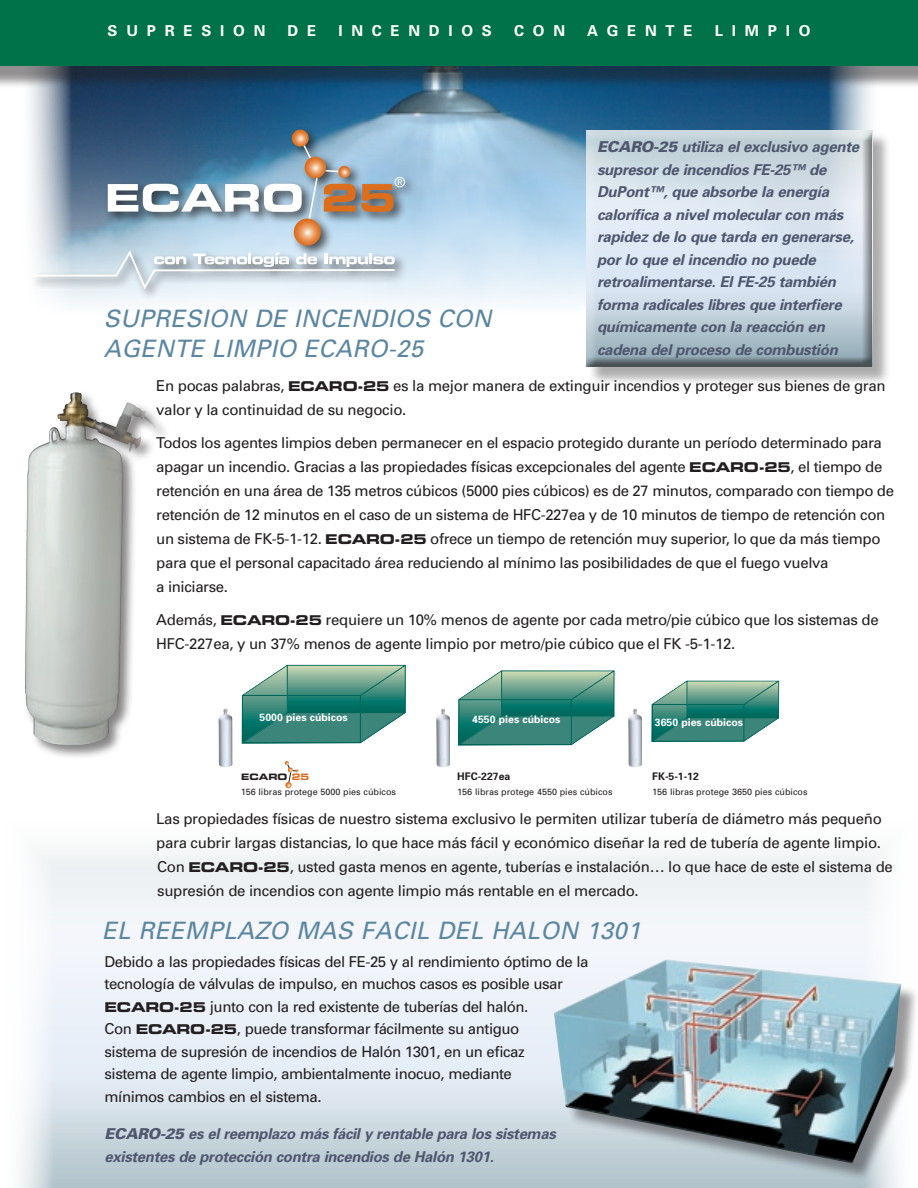
<style>
.page{position:relative;width:918px;height:1188px;background:#fff}
.page>*{position:absolute;margin:0;border:0;box-sizing:border-box;transform-origin:0 0}
.t1{font:italic 24px/30px "Univers";letter-spacing:.015em;color:#5c87a1}
.t2{font:15px/24px "Univers";letter-spacing:-.025em;color:#231f20}
.t3{font:italic 700 15px/22.5px "Univers";letter-spacing:-.02em;color:#4f576f}
.t4{font:700 15px "Univers";letter-spacing:.585em;color:#fff}
.t5{font:700 10.5px "Univers";color:#fff}
.t6{font:700 10.5px "Univers";color:#231f20}
.t7{font:9px "Univers";color:#231f20}
.t8{font:8.85px "Eurostile Bold Extended Two";color:#231f20}
.s1{font-weight:900}
.s2{font-family:"Eurostile Bold Extended Two";font-size:13.5px}
.s3{color:#db6d1b}
</style>
<div class="page">
<svg style="left:19px;top:852px;width:880px;height:336px"></svg>
<img style="left:30px;top:89px;width:843px;height:216px">
<div style="left:556px;top:962px;width:362px;height:220px;background:#231f20;opacity:.45"></div>
<img style="left:554px;top:959px;width:347px;height:205px">
<div style="left:589px;top:132px;width:302px;height:254px;background:#231f20;opacity:.44"></div>
<div style="left:586px;top:130px;width:286px;height:238px;background:#231f20;opacity:.75"></div>
<div style="left:23px;top:390px;width:147px;height:370px;background:#231f20;opacity:.55"></div>
<img style="left:44px;top:392px;width:31px;height:52px">
<svg style="left:241px;top:664px;width:165px;height:80px;background:#5d9d8f"></svg>
<svg style="left:458px;top:670px;width:157px;height:76px;background:#5b9b8d"></svg>
<img style="left:218px;top:709px;width:15px;height:58px">
<img style="left:436px;top:709px;width:14px;height:58px">
<svg style="left:285px;top:761px;width:14px;height:27px"></svg>
<svg style="left:651px;top:680px;width:129px;height:62px;background:#5b9c8e"></svg>
<img style="left:628px;top:709px;width:14px;height:58px">
<div style="left:0;top:0;width:918px;height:89px;background:#231f20;opacity:.5"></div>
<div style="left:0;top:0;width:918px;height:66px;background:#00724a"></div>
<img style="left:917px;top:973px;width:1px;height:209px">
<div style="left:30px;top:126px;width:388px;height:175px;background:#231f20;opacity:.75"></div>
<svg style="left:31px;top:130px;width:374px;height:162px;background:#a0b3c1"></svg>
<p class="t4" style="left:108px;top:21px;width:159px">SUPRESION</p>
<p class="t4" style="left:288px;top:21px;width:30px">D E</p>
<p class="t4" style="left:338px;top:21px;width:155px">INCENDIOS</p>
<p class="t4" style="left:514px;top:21px;width:52px">CON</p>
<p class="t4" style="left:587px;top:21px;width:107px">AGENTE</p>
<p class="t4" style="left:715px;top:21px;width:97px">LIMPIO</p>
<h1 class="t1" style="left:104px;top:303px;width:389px">SUPRESION DE INCENDIOS CON<br>AGENTE LIMPIO ECARO-25</h1>
<p class="t3" style="left:597px;top:135px;width:264px"><span class="s1">ECARO-25</span> utiliza el exclusivo agente supresor de incendios FE-25™ de DuPont™, que absorbe la energía calorífica a nivel molecular con más rapidez de lo que tarda en generarse, por lo que el incendio no puede retroalimentarse. El FE-25 también forma radicales libres que interfiere químicamente con la reacción en cadena del proceso de combustión</p>
<p class="t2" style="left:156px;top:373px;width:731px">En pocas palabras, <span class="s2">ECARO-25</span> es la mejor manera de extinguir incendios y proteger sus bienes de gran valor y la continuidad de su negocio.</p>
<p class="t2" style="left:156px;top:430px;width:739px">Todos los agentes limpios deben permanecer en el espacio protegido durante un período determinado para apagar un incendio. Gracias a las propiedades físicas excepcionales del agente <span class="s2">ECARO-25</span>, el tiempo de retención en una área de 135 metros cúbicos (5000 pies cúbicos) es de 27 minutos, comparado con tiempo de retención de 12 minutos en el caso de un sistema de HFC-227ea y de 10 minutos de tiempo de retención con un sistema de FK-5-1-12. <span class="s2">ECARO-25</span> ofrece un tiempo de retención muy superior, lo que da más tiempo para que el personal capacitado área reduciendo al mínimo las posibilidades de que el fuego vuelva<br>a iniciarse.</p>
<p class="t2" style="left:156px;top:607px;width:724px">Además, <span class="s2">ECARO-25</span> requiere un 10% menos de agente por cada metro/pie cúbico que los sistemas de<br>HFC-227ea, y un 37% menos de agente limpio por metro/pie cúbico que el FK -5-1-12.</p>
<p class="t5" style="left:260px;top:710px;width:90px">5000 pies cúbicos</p>
<p class="t5" style="left:472px;top:713px;width:90px">4550 pies cúbicos</p>
<p class="t5" style="left:655px;top:716px;width:90px">3650 pies cúbicos</p>
<p class="t8" style="left:241px;top:771px;width:70px">ECARO <span class="s3">25</span></p>
<p class="t6" style="left:457px;top:770px;width:55px">HFC-227ea</p>
<p class="t7" style="left:241px;top:786px;width:157px">156 libras protege 5000 pies cúbicos</p>
<p class="t7" style="left:457px;top:787px;width:157px">156 libras protege 4550 pies cúbicos</p>
<p class="t6" style="left:652px;top:770px;width:48px">FK-5-1-12</p>
<p class="t7" style="left:652px;top:787px;width:157px">156 libras protege 3650 pies cúbicos</p>
<p class="t2" style="left:156px;top:807px;width:738px">Las propiedades físicas de nuestro sistema exclusivo le permiten utilizar tubería de diámetro más pequeño para cubrir largas distancias, lo que hace más fácil y económico diseñar la red de tubería de agente limpio.<br>Con <span class="s2">ECARO-25</span>, usted gasta menos en agente, tuberías e instalación… lo que hace de este el sistema de supresión de incendios con agente limpio más rentable en el mercado.</p>
<h1 class="t1" style="left:102px;top:915px;width:540px">EL REEMPLAZO MAS FACIL DEL HALON 1301</h1>
<p class="t2" style="left:105px;top:950px;width:486px;line-height:22.5px">Debido a las propiedades físicas del FE-25 y al rendimiento óptimo de la tecnología de válvulas de impulso, en muchos casos es posible usar <span class="s2">ECARO-25</span> junto con la red existente de tuberías del halón.<br>Con <span class="s2">ECARO-25</span>, puede transformar fácilmente su antiguo<br>sistema de supresión de incendios de Halón 1301, en un eficaz<br>sistema de agente limpio, ambientalmente inocuo, mediante<br>mínimos cambios en el sistema.</p>
<p class="t3" style="left:105px;top:1122px;width:453px"><span class="s1">ECARO-25</span> es el reemplazo más fácil y rentable para los sistemas existentes de protección contra incendios de Halón 1301.</p>
</div>
